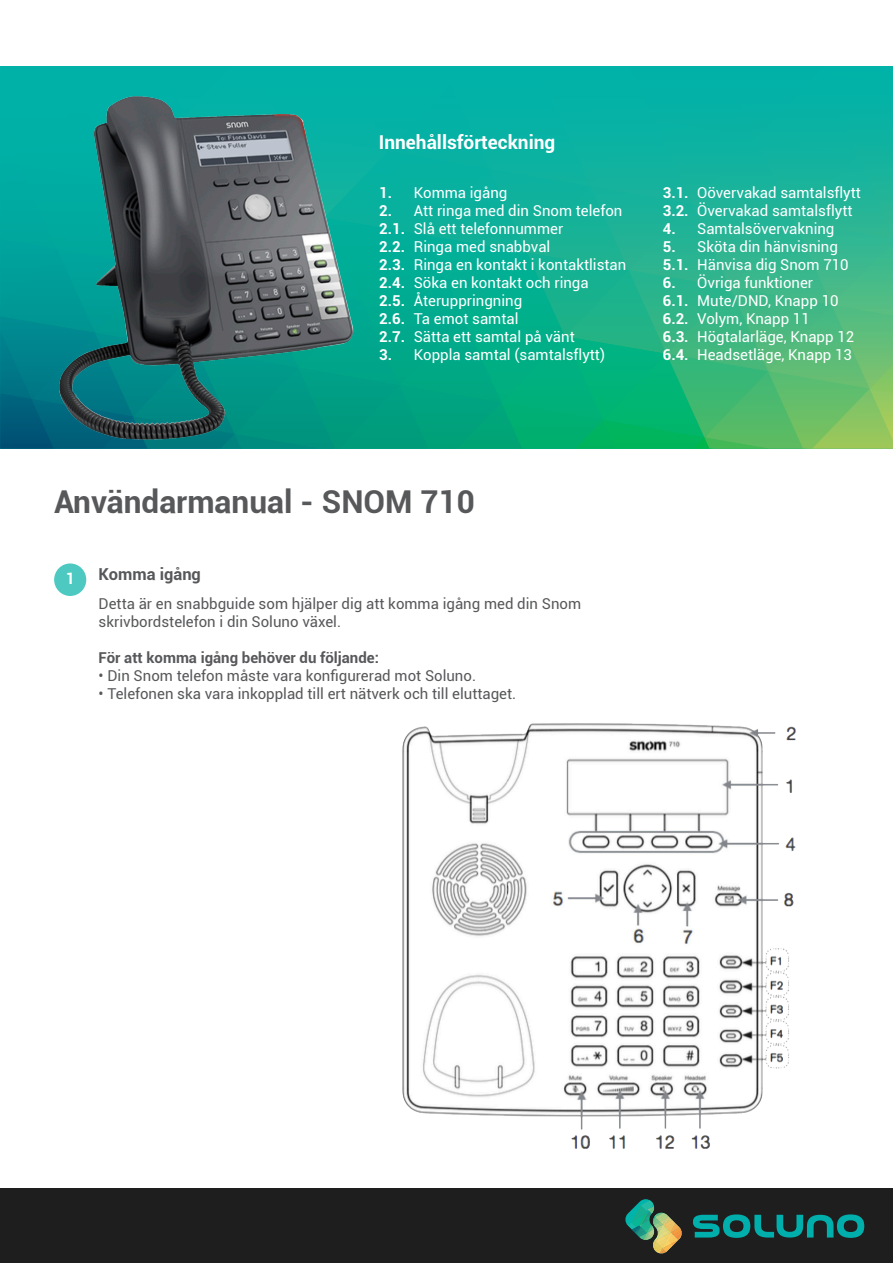
<style>
.page{position:relative;width:893px;height:1263px;background:#fff}
.page>*{position:absolute;margin:0;border:0;box-sizing:border-box;transform-origin:0 0}
.t1{font:700 31.5px "Roboto";color:#57585a}
.t2{font:700 19.05px "Roboto";color:#fff}
.t3{font:700 16.5px "Roboto";color:#57585a}
.t4{font:700 15.6px "Roboto";color:#fff}
.t5{font:15px/18px "Roboto";color:#fff}
.t6{font:15px/18px "Roboto";color:#57585a}
.t7{font:700 15px "Roboto";color:#57585a}
.s1{font-weight:700}
</style>
<div class="page">
<img style="left:402px;top:723px;width:394px;height:426px">
<svg style="left:0;top:66px;width:893px;height:383px;background:#16b090"></svg>
<div style="left:0;top:1188px;width:893px;height:75px;background:#1e1e1f"></div>
<svg style="left:625px;top:1199px;width:57px;height:55px"></svg>
<svg style="left:693px;top:1214px;width:171px;height:24px"></svg>
<img style="left:40px;top:91px;width:329px;height:358px">
<div style="left:54px;top:563px;width:32px;height:33px;background:#4dc9c2;border-radius:50%"></div>
<p class="t2" style="left:379px;top:129px;width:178px">Innehållsförteckning</p>
<p class="t5" style="left:379px;top:183px;width:130px"><span class="s1">1.</span> Komma igång</p>
<p class="t5" style="left:379px;top:201px;width:249px"><span class="s1">2.</span> Att ringa med din Snom telefon<br><span class="s1">2.1.</span> Slå ett telefonnummer<br><span class="s1">2.2.</span> Ringa med snabbval<br><span class="s1">2.3.</span> Ringa en kontakt i kontaktlistan<br><span class="s1">2.4.</span> Söka en kontakt och ringa<br><span class="s1">2.5.</span> Återuppringning<br><span class="s1">2.6.</span> Ta emot samtal<br><span class="s1">2.7.</span> Sätta ett samtal på vänt</p>
<p class="t5" style="left:379px;top:345px;width:227px"><span class="s1">3.</span> Koppla samtal (samtalsflytt)</p>
<p class="t5" style="left:663px;top:183px;width:200px"><span class="s1">3.1.</span> Oövervakad samtalsflytt<br><span class="s1">3.2.</span> Övervakad samtalsflytt</p>
<p class="t5" style="left:663px;top:219px;width:173px"><span class="s1">4.</span> Samtalsövervakning</p>
<p class="t5" style="left:663px;top:237px;width:187px"><span class="s1">5.</span> Sköta din hänvisning<br><span class="s1">5.1.</span> Hänvisa dig Snom 710</p>
<p class="t5" style="left:663px;top:273px;width:193px"><span class="s1">6.</span> Övriga funktioner<br><span class="s1">6.1.</span> Mute/DND, Knapp 10<br><span class="s1">6.2.</span> Volym, Knapp 11<br><span class="s1">6.3.</span> Högtalarläge, Knapp 12<br><span class="s1">6.4.</span> Headsetläge, Knapp 13</p>
<h1 class="t1" style="left:54px;top:479px;width:422px">Användarmanual - SNOM 710</h1>
<p class="t4" style="left:66px;top:568px;width:10px">1</p>
<p class="t3" style="left:99px;top:563px;width:104px">Komma igång</p>
<p class="t6" style="left:99px;top:594px;width:484px">Detta är en snabbguide som hjälper dig att komma igång med din Snom skrivbordstelefon i din Soluno växel.</p>
<p class="t7" style="left:99px;top:647px;width:282px">För att komma igång behöver du följande:</p>
<p class="t6" style="left:99px;top:666px;width:379px">• Din Snom telefon måste vara konfigurerad mot Soluno.</p>
<p class="t6" style="left:99px;top:684px;width:419px">• Telefonen ska vara inkopplad till ert nätverk och till eluttaget.</p>
</div>
